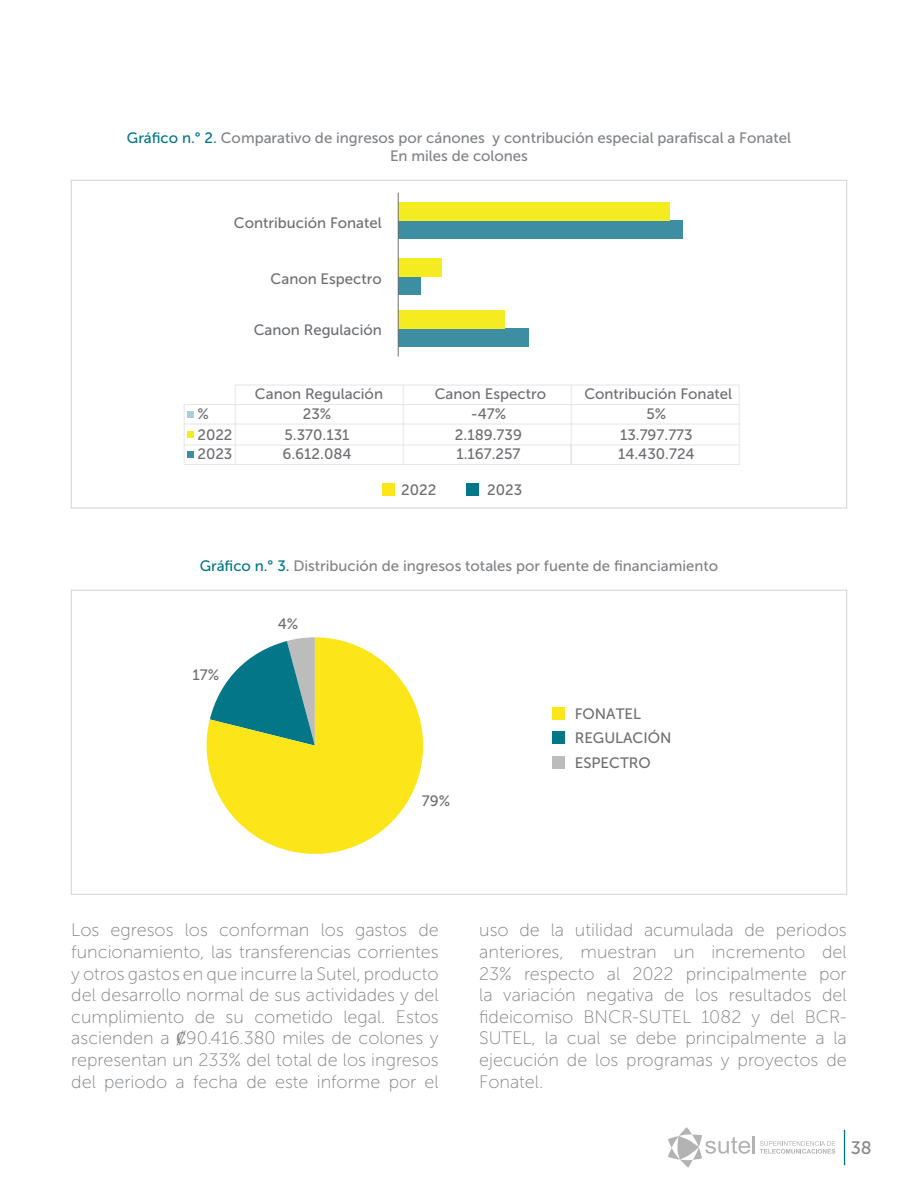
<style>
.page{position:relative;width:918px;height:1188px;background:#fff}
.page>*{position:absolute;margin:0;border:0;box-sizing:border-box;transform-origin:0 0}
.t1{font:18px/21.6px "Museo Sans 100";color:#808285;text-align:justify}
.t2{font:18px "Museo Sans 500";color:#86888a}
.t3{font:15px/19.5px "Museo Sans 500";color:#6d6e71}
.t4{font:15px/18px "Museo Sans 500";color:#808285;text-align:center}
.s1{color:#007587}
.s2{font-family:"Cambria Math"}
</style>
<div class="page">
<svg style="left:668px;top:1127px;width:167px;height:41px"></svg>
<hr style="left:844px;top:1130px;width:1px;height:35px;background:#007687">
<div style="left:552px;top:707px;width:13px;height:13px;background:#fce61a"></div>
<div style="left:552px;top:731px;width:13px;height:13px;background:#037788"></div>
<div style="left:552px;top:756px;width:13px;height:13px;background:#bcbcbc"></div>
<svg style="left:207px;top:637px;width:216px;height:217px;fill:#fce61a"></svg>
<div style="left:466px;top:484px;width:13px;height:12px;background:#037788"></div>
<div style="left:382px;top:484px;width:13px;height:12px;background:#fce61a"></div>
<hr style="left:235px;top:385px;width:504px;height:1px;background:#e6e6e6">
<hr style="left:235px;top:385px;width:1px;height:80px;background:#e6e6e6">
<hr style="left:403px;top:385px;width:1px;height:80px;background:#e6e6e6">
<hr style="left:739px;top:385px;width:1px;height:80px;background:#e6e6e6">
<hr style="left:184px;top:404px;width:555px;height:1px;background:#e6e6e6">
<hr style="left:184px;top:405px;width:1px;height:60px;background:#e6e6e6">
<svg style="left:188px;top:411px;width:6px;height:6px"></svg>
<hr style="left:184px;top:424px;width:555px;height:1px;background:#e6e6e6">
<div style="left:188px;top:431px;width:6px;height:7px;background:#f4eb21"></div>
<hr style="left:184px;top:445px;width:555px;height:1px;background:#e6e6e6">
<hr style="left:184px;top:464px;width:555px;height:1px;background:#e6e6e6">
<hr style="left:571px;top:385px;width:1px;height:80px;background:#e6e6e6">
<svg style="left:188px;top:451px;width:6px;height:6px"></svg>
<div style="left:398px;top:329px;width:131px;height:18px;background:#3d8da3"></div>
<div style="left:398px;top:310px;width:107px;height:18px;background:#f4eb21"></div>
<div style="left:398px;top:277px;width:23px;height:18px;background:#3d8da3"></div>
<div style="left:398px;top:259px;width:44px;height:18px;background:#f4eb21"></div>
<div style="left:398px;top:221px;width:285px;height:18px;background:#3d8da3"></div>
<div style="left:398px;top:203px;width:272px;height:18px;background:#f4eb21"></div>
<hr style="left:398px;top:193px;width:1px;height:164px;background:#6d6e71">
<p class="t4" style="left:127px;top:129px;width:666px"><span class="s1">Gráfico n.° 2.</span> Comparativo de ingresos por cánones y contribución especial parafiscal a Fonatel<br>En miles de colones</p>
<p class="t3" style="left:234px;top:213px;width:149px">Contribución Fonatel</p>
<p class="t3" style="left:271px;top:269px;width:113px">Canon Espectro</p>
<p class="t3" style="left:197px;top:403px;width:37px;line-height:21px">%<br>2022</p>
<p class="t3" style="left:197px;top:444px;width:37px">2023</p>
<p class="t3" style="left:254px;top:320px;width:130px">Canon Regulación</p>
<p class="t3" style="left:255px;top:384px;width:130px;text-align:center">Canon Regulación<br>23%</p>
<p class="t3" style="left:283px;top:425px;width:71px">5.370.131<br>6.612.084</p>
<p class="t3" style="left:435px;top:384px;width:113px;text-align:center">Canon Espectro -47%</p>
<p class="t3" style="left:455px;top:425px;width:69px">2.189.739<br>1.167.257</p>
<p class="t3" style="left:401px;top:480px;width:37px">2022</p>
<p class="t3" style="left:487px;top:480px;width:37px">2023</p>
<p class="t3" style="left:584px;top:384px;width:149px;text-align:center">Contribución Fonatel<br>5%</p>
<p class="t3" style="left:618px;top:425px;width:78px">13.797.773<br>14.430.724</p>
<p class="t4" style="left:200px;top:557px;width:520px"><span class="s1">Gráfico n.° 3.</span> Distribución de ingresos totales por fuente de financiamiento</p>
<p class="t3" style="left:192px;top:665px;width:28px">17%</p>
<p class="t3" style="left:278px;top:614px;width:22px">4%</p>
<p class="t3" style="left:422px;top:792px;width:30px">79%</p>
<p class="t3" style="left:575px;top:701px;width:98px;line-height:24.6px">FONATEL<br>REGULACIÓN<br>ESPECTRO</p>
<p class="t1" style="left:71px;top:920px;width:369px">Los egresos los conforman los gastos de funcionamiento, las transferencias corrientes y otros gastos en que incurre la Sutel, producto del desarrollo normal de sus actividades y del cumplimiento de su cometido legal. Estos ascienden a <span class="s2">₡</span>90.416.380 miles de colones y representan un 233% del total de los ingresos del periodo a fecha de este informe por el</p>
<p class="t1" style="left:479px;top:920px;width:369px">uso de la utilidad acumulada de periodos anteriores, muestran un incremento del 23% respecto al 2022 principalmente por la variación negativa de los resultados del fideicomiso BNCR-SUTEL 1082 y del BCR-SUTEL, la cual se debe principalmente a la ejecución de los programas y proyectos de Fonatel.</p>
<p class="t2" style="left:851px;top:1137px;width:23px">38</p>
</div>
